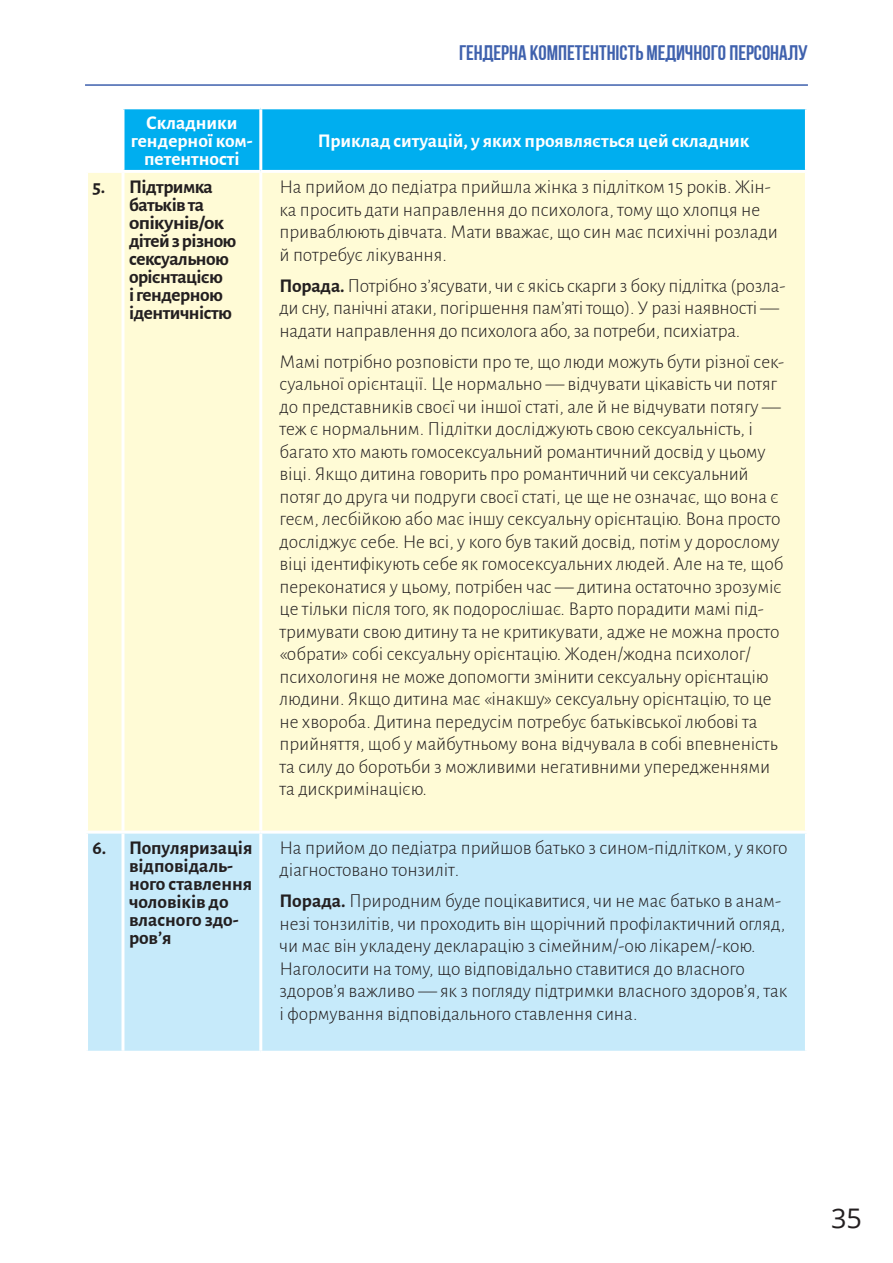
<style>
.page{position:relative;width:893px;height:1263px;background:#fff}
.page>*{position:absolute;margin:0;border:0;box-sizing:border-box;transform-origin:0 0}
.t1{font:27px "Open Sans";color:#231f20}
.t2{font:21px "Bebas Neue Cyrillic";color:#3f61ad}
.Стиль_абзаца_2{font:300 19.5px/22.5px "Alegreya Sans";letter-spacing:-.01em;color:#231f20}
.Стиль_абзаца_2-2{font:700 19.5px/18px "Alegreya Sans";letter-spacing:-.025em;color:#231f20}
.Стиль_абзаца_2-3{font:700 19.5px/18px "Alegreya Sans";color:#fff;text-align:center}
.Стиль_абзаца_2-4{font:700 19.5px/18px "Alegreya Sans";color:#231f20}
.s1{font-weight:700}
</style>
<div class="page">
<hr style="left:85px;top:84px;width:723px;height:2px;background:#3f61ad">
<div style="left:124px;top:109px;width:681px;height:61px;background:#00aeef"></div>
<div style="left:88px;top:173px;width:717px;height:658px;background:#fffbd6"></div>
<div style="left:88px;top:834px;width:717px;height:217px;background:#c6eafa"></div>
<hr style="left:259px;top:109px;width:3px;height:61px;background:#fff">
<hr style="left:121px;top:173px;width:3px;height:658px;background:#fff">
<hr style="left:259px;top:173px;width:3px;height:658px;background:#fff">
<hr style="left:259px;top:834px;width:3px;height:217px;background:#fff">
<hr style="left:121px;top:834px;width:3px;height:217px;background:#fff">
<p class="Стиль_абзаца_2-3" style="left:131px;top:113px;width:123px">Складники гендерної ком&shy;петентності</p>
<p class="t2" style="left:459px;top:42px;width:350px">Гендерна компетентність медичного персоналу</p>
<p class="Стиль_абзаца_2-3" style="left:318px;top:131px;width:433px">Приклад ситуацій, у яких проявляється цей складник</p>
<p class="Стиль_абзаца_2-2" style="left:93px;top:176px;width:14px">5.</p>
<p class="Стиль_абзаца_2-2" style="left:129px;top:176px;width:109px">Підтримка батьків та опікунів/ок дітей з різною сексуальною орієнтацією<br>і гендерною ідентичністю</p>
<p class="Стиль_абзаца_2" style="left:280px;top:175px;width:500px">На прийом до педіатра прийшла жінка з підлітком 15 років. Жін&shy;ка просить дати направлення до психолога, тому що хлопця не приваблюють дівчата. Мати вважає, що син має психічні розлади й потребує лікування.</p>
<p class="Стиль_абзаца_2" style="left:280px;top:273px;width:507px"><span class="s1">Порада.</span> Потрібно з’ясувати, чи є якісь скарги з боку підлітка (розла&shy;ди сну, панічні атаки, погіршення пам’яті тощо). У разі наявності — надати направлення до психолога або, за потреби, психіатра.</p>
<p class="Стиль_абзаца_2" style="left:280px;top:349px;width:506px">Мамі потрібно розповісти про те, що люди можуть бути різної сек&shy;суальної орієнтації. Це нормально — відчувати цікавість чи потяг до представників своєї чи іншої статі, але й не відчувати потягу — теж є нормальним. Підлітки досліджують свою сексуальність, і багато хто мають гомосексуальний романтичний досвід у цьому віці. Якщо дитина говорить про романтичний чи сексуальний потяг до друга чи подруги своєї статі, це ще не означає, що вона є геєм, лесбійкою або має іншу сексуальну орієнтацію. Вона просто досліджує себе. Не всі, у кого був такий досвід, потім у дорослому віці ідентифікують себе як гомосексуальних людей. Але на те, щоб переконатися у цьому, потрібен час — дитина остаточно зрозуміє це тільки після того, як подорослішає. Варто порадити мамі під&shy;тримувати свою дитину та не критикувати, адже не можна просто «обрати» собі сексуальну орієнтацію. Жоден/жодна психолог/ психологиня не може допомогти змінити сексуальну орієнтацію людини. Якщо дитина має «інакшу» сексуальну орієнтацію, то це не хвороба. Дитина передусім потребує батьківської любові та прийняття, щоб у майбутньому вона відчувала в собі впевненість та силу до боротьби з можливими негативними упередженнями та дискримінацією.</p>
<p class="Стиль_абзаца_2-2" style="left:93px;top:837px;width:15px">6.</p>
<p class="Стиль_абзаца_2-4" style="left:129px;top:837px;width:125px">Популяризація відповідаль&shy;ного ставлення чоловіків до власного здо&shy;ров’я</p>
<p class="Стиль_абзаца_2" style="left:280px;top:835px;width:510px">На прийом до педіатра прийшов батько з сином-підлітком, у якого діагностовано тонзиліт.</p>
<p class="Стиль_абзаца_2" style="left:280px;top:889px;width:509px"><span class="s1">Порада.</span> Природним буде поцікавитися, чи не має батько в анам&shy;незі тонзилітів, чи проходить він щорічний профілактичний огляд, чи має він укладену декларацію з сімейним/-ою лікарем/-кою.<br>Наголосити на тому, що відповідально ставитися до власного здоров’я важливо — як з погляду підтримки власного здоров’я, так і формування відповідального ставлення сина.</p>
<h1 class="t1" style="left:831px;top:1200px;width:32px">35</h1>
</div>
